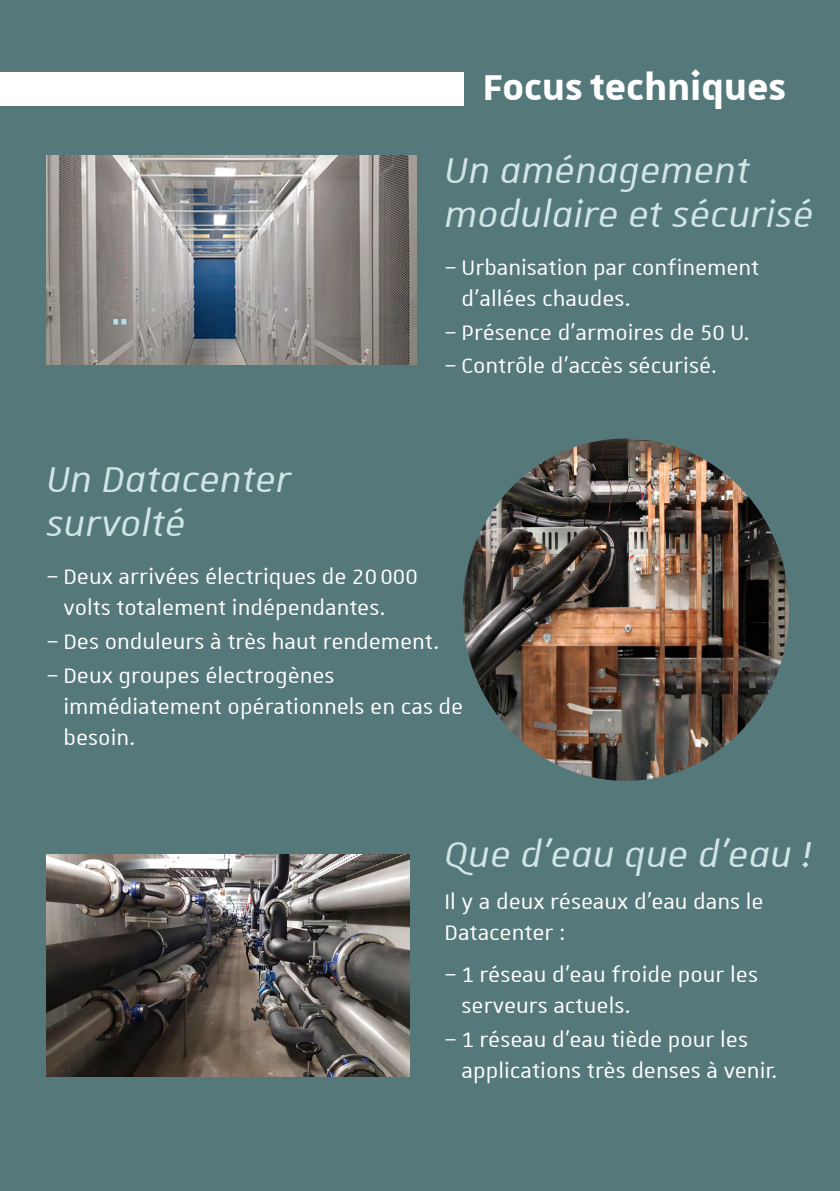
<style>
.page{position:relative;width:840px;height:1191px;background:#fff}
.page>*{position:absolute;margin:0;border:0;box-sizing:border-box;transform-origin:0 0}
.t1{font:italic 48px/44px "Unistra A";color:#d1e5e6}
.t2{font:700 48px "Unistra A";color:#fff}
.t3{font:28px/31px "Unistra A";color:#fff}
</style>
<div class="page">
<div style="left:0;top:0;width:839px;height:1191px;background:#55787b"></div>
<div style="left:0;top:72px;width:463px;height:33px;background:#fff"></div>
<hr style="left:839px;top:72px;width:1px;height:34px;background:#55787b">
<img style="left:463px;top:439px;width:324px;height:341px">
<div style="left:444px;top:420px;width:362px;height:379px;border:18px solid #55787b;border-radius:50%"></div>
<img style="left:47px;top:155px;width:369px;height:210px">
<img style="left:46px;top:854px;width:363px;height:223px">
<h1 class="t2" style="left:482px;top:61px;width:305px">Focus techniques</h1>
<h1 class="t1" style="left:444px;top:146px;width:370px">Un aménagement modulaire et sécurisé</h1>
<p class="t3" style="left:461px;top:251px;width:299px;text-indent:-17px">– Urbanisation par confinement d’allées chaudes.</p>
<p class="t3" style="left:444px;top:316px;width:307px">– Présence d’armoires de 50 U.</p>
<p class="t3" style="left:444px;top:350px;width:274px">– Contrôle d’accès sécurisé.</p>
<h1 class="t1" style="left:46px;top:455px;width:246px">Un Datacenter survolté</h1>
<p class="t3" style="left:46px;top:560px;width:372px;text-align:center">– Deux arrivées électriques de 20 000 volts totalement indépendantes.</p>
<p class="t3" style="left:46px;top:625px;width:394px">– Des onduleurs à très haut rendement.</p>
<p class="t3" style="left:63px;top:659px;width:401px;text-indent:-17px">– Deux groupes électrogènes immédiatement opérationnels en cas de besoin.</p>
<h1 class="t1" style="left:444px;top:831px;width:368px">Que d’eau que d’eau !</h1>
<p class="t3" style="left:444px;top:885px;width:320px">Il y a deux réseaux d’eau dans le<br>Datacenter :</p>
<p class="t3" style="left:461px;top:958px;width:298px;text-indent:-17px">– 1 réseau d’eau froide pour les serveurs actuels.</p>
<p class="t3" style="left:461px;top:1022px;width:317px;text-indent:-17px">– 1 réseau d’eau tiède pour les applications très denses à venir.</p>
</div>
